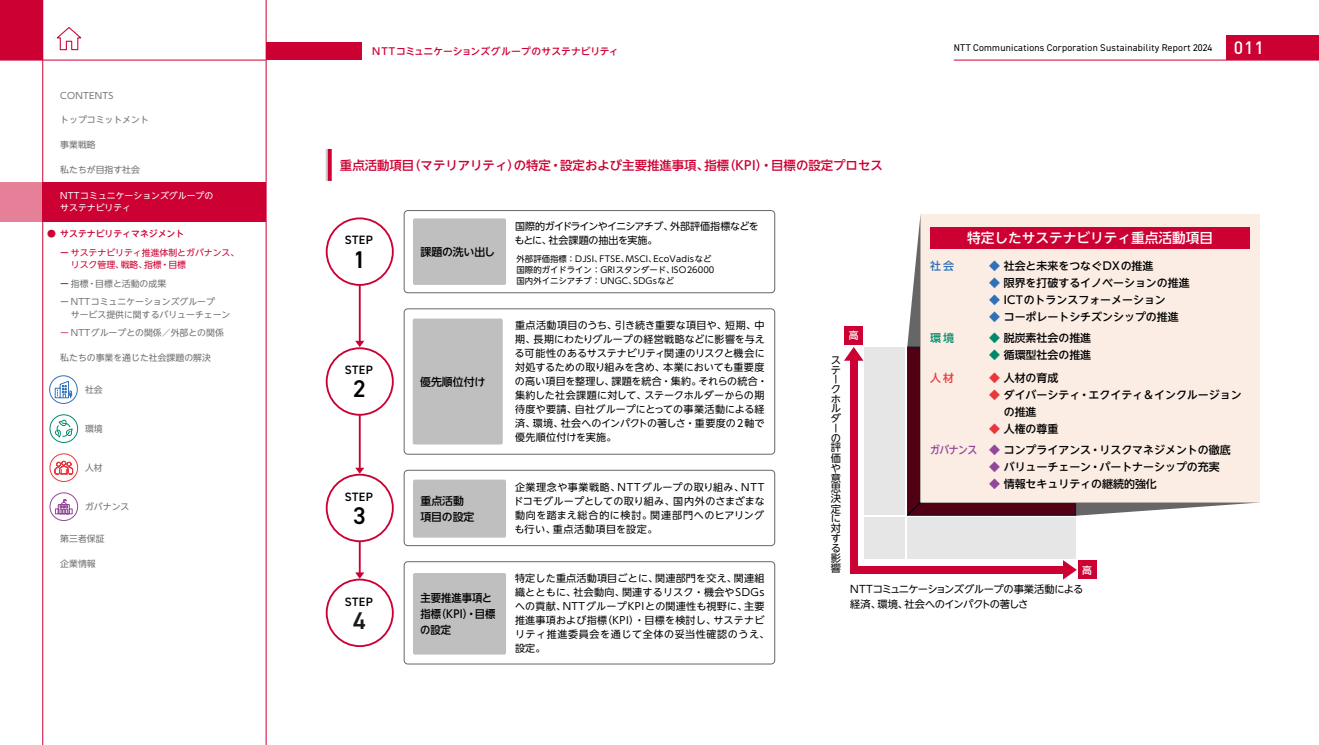
<style>
.page{position:relative;width:1319px;height:745px;background:#fff}
.page>*{position:absolute;margin:0;border:0;box-sizing:border-box;transform-origin:0 0}
.t1{font:600 24.12px "DIN2014";color:#000}
.t2{font:600 24.12px "DIN2014";color:#1a1a1a}
.t3{font:500 13.62px "UD Shin Go NT Pro";color:#fff}
.t4{font:500 12.38px "UD Shin Go NT Pro";color:#c03}
.t5{font:600 12.12px "DIN2014";letter-spacing:.03em;color:#000}
.t6{font:500 10.88px/17px "UD Shin Go NT Pro";color:#000}
.t7{font:500 10.88px/15.5px "UD Shin Go NT Pro";color:#000;scale:.95 1}
.t8{font:500 10.88px "UD Shin Go NT Pro";letter-spacing:-.05em;color:#924898;scale:.9 1}
.t9{font:500 10.88px "UD Shin Go NT Pro";color:#3071b9}
.t10{font:500 10.88px "UD Shin Go NT Pro";color:#008a6c}
.t11{font:500 10.88px "UD Shin Go NT Pro";color:#e8383d}
.t12{font:10.25px/9.9px "UD Shin Go NT Pro";letter-spacing:-.045em;color:#000}
.t13{font:10px/14px "UD Shin Go NT Pro";letter-spacing:.02em;color:#000}
.t14{font:10px/14px "UD Shin Go NT Pro";letter-spacing:-.06em;color:#000}
.t15{font:9.75px "DIN2014";letter-spacing:.03em;color:#000}
.t16{font:500 9.75px "UD Shin Go NT Pro";letter-spacing:.01em;color:#c03}
.t17{font:500 9.75px "UD Shin Go NT Pro";color:#fff}
.t18{font:8.88px/18.6px "UD Shin Go NT Pro";color:#727171}
.t19{font:8.88px/18.6px "UD Shin Go NT Pro";color:#c03}
.t20{font:8.88px/12.4px "UD Shin Go NT Pro";color:#fff}
.t21{font:8.88px "UD Shin Go NT Pro";letter-spacing:.03em;color:#727171}
.t22{font:8.38px/11.1px "UD Shin Go NT Pro";color:#000}
.s1{font-weight:500}
.s2{color:#c03}
.s3{font-weight:500;color:#c03}
.s4{font-weight:500;color:#db4d70}
.s5{font-family:"DIN";font-weight:500;font-size:17.75px;color:#fff}
.s6{color:#3071b9}
.s7{color:#008a6c}
.s8{color:#e8383d}
.s9{color:#924898}
</style>
<div class="page">
<div style="left:1077px;top:560px;width:18px;height:18px;background:#c03"></div>
<svg style="left:1062px;top:560px;width:14px;height:19px"></svg>
<div style="left:864px;top:346px;width:211px;height:212px;background:#e6e6e6"></div>
<div style="left:844px;top:326px;width:18px;height:18px;background:#c03"></div>
<div style="left:850px;top:357px;width:7px;height:216px;background:#c03"></div>
<svg style="left:844px;top:347px;width:19px;height:13px"></svg>
<div style="left:850px;top:566px;width:212px;height:7px;background:#c03"></div>
<hr style="left:863px;top:515px;width:213px;height:2px;background:#fff">
<hr style="left:905px;top:346px;width:2px;height:213px;background:#fff">
<div style="left:404px;top:210px;width:371px;height:83px;border:1px solid #666;border-radius:4px"></div>
<div style="left:413px;top:218px;width:93px;height:67px;background:#bfbfbf;border-radius:2px"></div>
<div style="left:404px;top:308px;width:371px;height:146px;border:1px solid #666;border-radius:4px"></div>
<div style="left:412px;top:318px;width:90px;height:126px;background:#bfbfbf;border-radius:2px"></div>
<div style="left:404px;top:469px;width:371px;height:76px;border:1px solid #666;border-radius:4px"></div>
<div style="left:413px;top:479px;width:93px;height:58px;background:#bfbfbf;border-radius:2px"></div>
<div style="left:404px;top:561px;width:371px;height:102px;border:1px solid #666;border-radius:4px"></div>
<div style="left:413px;top:572px;width:93px;height:82px;background:#bfbfbf;border-radius:2px"></div>
<div style="left:326px;top:347px;width:67px;height:68px;border:2px solid #c03;border-radius:50%"></div>
<div style="left:326px;top:473px;width:67px;height:68px;border:2px solid #c03;border-radius:50%"></div>
<div style="left:326px;top:578px;width:67px;height:68px;border:2px solid #c03;border-radius:50%"></div>
<div style="left:326px;top:217px;width:67px;height:69px;border:2px solid #c03;border-radius:50%"></div>
<svg style="left:355px;top:340px;width:9px;height:7px"></svg>
<hr style="left:359px;top:284px;width:1px;height:57px;background:#c03">
<svg style="left:355px;top:467px;width:9px;height:6px"></svg>
<hr style="left:359px;top:414px;width:1px;height:55px;background:#c03">
<svg style="left:355px;top:572px;width:9px;height:6px"></svg>
<hr style="left:359px;top:540px;width:1px;height:33px;background:#c03">
<svg style="left:907px;top:214px;width:352px;height:301px;background:#eed1ce"></svg>
<div style="left:327px;top:149px;width:5px;height:32px;background:#c03"></div>
<hr style="left:326px;top:149px;width:1px;height:32px;background:#c9caca">
<hr style="left:953px;top:60px;width:365px;height:1px;background:#c03">
<div style="left:1226px;top:35px;width:92px;height:25px;background:#c03"></div>
<svg style="left:56px;top:27px;width:26px;height:24px"></svg>
<svg style="left:50px;top:414px;width:28px;height:28px"></svg>
<div style="left:50px;top:414px;width:28px;height:28px;border:1px solid #008a6c;border-radius:50%"></div>
<svg style="left:55px;top:418px;width:19px;height:20px"></svg>
<svg style="left:50px;top:453px;width:28px;height:28px"></svg>
<div style="left:50px;top:453px;width:28px;height:28px;border:1px solid #e8383d;border-radius:50%"></div>
<svg style="left:54px;top:460px;width:19px;height:14px"></svg>
<svg style="left:50px;top:492px;width:28px;height:28px"></svg>
<div style="left:50px;top:492px;width:28px;height:28px;border:1px solid #924898;border-radius:50%"></div>
<svg style="left:55px;top:498px;width:18px;height:16px"></svg>
<svg style="left:50px;top:375px;width:27px;height:28px"></svg>
<div style="left:49px;top:375px;width:29px;height:28px;border:1px solid #3071b9;border-radius:50%"></div>
<svg style="left:54px;top:380px;width:18px;height:18px"></svg>
<div style="left:0;top:182px;width:43px;height:39px;background:#e68099"></div>
<div style="left:43px;top:182px;width:223px;height:39px;background:#c03"></div>
<hr style="left:43px;top:0;width:1px;height:744px;background:#c03">
<hr style="left:0;top:60px;width:266px;height:1px;background:#c03">
<div style="left:0;top:0;width:43px;height:60px;background:#c03"></div>
<hr style="left:266px;top:0;width:1px;height:744px;background:#c03">
<div style="left:266px;top:43px;width:95px;height:17px;background:#c03"></div>
<p class="t21" style="left:60px;top:88px;width:55px">CONTENTS</p>
<p class="t18" style="left:60px;top:110px;width:90px">トップコミットメント</p>
<p class="t18" style="left:60px;top:135px;width:37px">事業戦略</p>
<p class="t18" style="left:60px;top:160px;width:81px">私たちが目指す社会</p>
<p class="t20" style="left:60px;top:189px;width:154px">NTTコミュニケーションズグループのサステナビリティ</p>
<p class="t19" style="left:60px;top:224px;width:180px;text-indent:-13px">● <span class="s1">サステナビリティマネジメント<br>ー</span>サステナビリティ推進体制とガバナンス、</p>
<p class="t18" style="left:60px;top:255px;width:156px;text-indent:11px"><span class="s2">リスク管理、戦略、指標・目標<br></span><span class="s3">ー</span>指標・目標と活動の成果<br><span class="s4">ー</span> NTTコミュニケーションズグループ</p>
<p class="t18" style="left:60px;top:304px;width:172px;text-indent:11px">サービス提供に関するバリューチェーン<span class="s4">ー</span> NTTグループとの関係／外部との関係</p>
<p class="t18" style="left:60px;top:348px;width:152px">私たちの事業を通じた社会課題の解決</p>
<p class="t18" style="left:85px;top:380px;width:19px">社会</p>
<p class="t18" style="left:85px;top:419px;width:19px">環境</p>
<p class="t18" style="left:85px;top:458px;width:19px">人材</p>
<p class="t18" style="left:85px;top:496px;width:46px">ガバナンス</p>
<p class="t18" style="left:60px;top:528px;width:46px">第三者保証</p>
<p class="t18" style="left:60px;top:553px;width:37px">企業情報</p>
<p class="t16" style="left:372px;top:43px;width:248px">NTTコミュニケーションズグループのサステナビリティ</p>
<p class="t4" style="left:340px;top:155px;width:544px">重点活動項目（マテリアリティ）の特定・設定および主要推進事項、指標（KPI）・目標の設定プロセス</p>
<p class="t15" style="left:953px;top:42px;width:312px">NTT Communications Corporation Sustainability Report 2024 <span class="s5">011</span></p>
<p class="t5" style="left:345px;top:232px;width:29px">STEP</p>
<h1 class="t1" style="left:353px;top:243px;width:14px">1</h1>
<p class="t5" style="left:345px;top:362px;width:29px">STEP</p>
<h1 class="t1" style="left:353px;top:373px;width:14px">2</h1>
<p class="t5" style="left:345px;top:488px;width:29px">STEP</p>
<h1 class="t1" style="left:353px;top:499px;width:14px">3</h1>
<p class="t5" style="left:345px;top:593px;width:29px">STEP</p>
<h1 class="t2" style="left:353px;top:604px;width:14px">4</h1>
<p class="t6" style="left:420px;top:243px;width:76px">課題の洗い出し</p>
<p class="t6" style="left:420px;top:372px;width:67px">優先順位付け</p>
<p class="t6" style="left:420px;top:492px;width:56px;line-height:15.5px">重点活動項目の設定</p>
<p class="t7" style="left:420px;top:589px;width:80px">主要推進事項と指標（KPI）・目標の設定</p>
<p class="t14" style="left:514px;top:218px;width:246px">国際的ガイドラインやイニシアチブ、外部評価指標などをもとに、社会課題の抽出を実施。</p>
<p class="t22" style="left:516px;top:252px;width:199px">外部評価指標：DJSI、FTSE、MSCI、EcoVadisなど国際的ガイドライン：GRIスタンダード、ISO26000国内外イニシアチブ：UNGC、SDGsなど</p>
<p class="t13" style="left:514px;top:318px;width:254px">重点活動項目のうち、引き続き重要な項目や、短期、中期、長期にわたりグループの経営戦略などに影響を与える可能性のあるサステナビリティ関連のリスクと機会に対処するための取り組みを含め、本業においても重要度の高い項目を整理し、課題を統合・集約。それらの統合・集約した社会課題に対して、ステークホルダーからの期待度や要請、自社グループにとっての事業活動による経済、環境、社会へのインパクトの著しさ・重要度の2軸で優先順位付けを実施。</p>
<p class="t13" style="left:513px;top:479px;width:253px;text-align:justify">企業理念や事業戦略、NTTグループの取り組み、NTTドコモグループとしての取り組み、国内外のさまざまな動向を踏まえ総合的に検討。関連部門へのヒアリングも行い、重点活動項目を設定。</p>
<p class="t13" style="left:515px;top:570px;width:256px">特定した重点活動項目ごとに、関連部門を交え、関連組織とともに、社会動向、関連するリスク・機会やSDGsへの貢献、NTTグループKPIとの関連性も視野に、主要推進事項および指標（KPI）・目標を検討し、サステナビリティ推進委員会を通じて全体の妥当性確認のうえ、設定。</p>
<p class="t17" style="left:848px;top:327px;width:11px">高</p>
<p class="t12" style="left:830px;top:355px;width:12px">ステークホルダーの評価や意思決定に対する影響</p>
<p class="t9" style="left:930px;top:257px;width:25px">社会</p>
<p class="t10" style="left:930px;top:329px;width:25px">環境</p>
<p class="t11" style="left:930px;top:368px;width:25px">人材</p>
<h2 class="t3" style="left:967px;top:226px;width:247px">特定したサステナビリティ重点活動項目</h2>
<p class="t6" style="left:988px;top:257px;width:166px"><span class="s6">◆</span> 社会と未来をつなぐDXの推進</p>
<p class="t6" style="left:988px;top:274px;width:202px"><span class="s6">◆</span> 限界を打破するイノベーションの推進</p>
<p class="t6" style="left:988px;top:291px;width:178px"><span class="s6">◆</span> ICTのトランスフォーメーション</p>
<p class="t6" style="left:988px;top:308px;width:191px"><span class="s6">◆</span> コーポレートシチズンシップの推進</p>
<p class="t6" style="left:988px;top:329px;width:104px"><span class="s7">◆</span> 脱炭素社会の推進</p>
<p class="t6" style="left:988px;top:346px;width:104px"><span class="s7">◆</span> 循環型社会の推進</p>
<p class="t6" style="left:988px;top:368px;width:71px"><span class="s8">◆</span> 人材の育成</p>
<p class="t6" style="left:1003px;top:385px;width:239px;text-indent:-15px"><span class="s8">◆</span> ダイバーシティ・エクイティ＆インクルージョンの推進</p>
<p class="t6" style="left:988px;top:419px;width:71px"><span class="s8">◆</span> 人権の尊重</p>
<p class="t8" style="left:930px;top:440px;width:54px">ガバナンス</p>
<p class="t6" style="left:988px;top:440px;width:243px"><span class="s9">◆</span> コンプライアンス・リスクマネジメントの徹底</p>
<p class="t6" style="left:988px;top:457px;width:232px"><span class="s9">◆</span> バリューチェーン・パートナーシップの充実</p>
<p class="t6" style="left:988px;top:474px;width:169px"><span class="s9">◆</span> 情報セキュリティの継続的強化</p>
<p class="t17" style="left:1082px;top:561px;width:11px">高</p>
<p class="t12" style="left:850px;top:580px;width:235px;line-height:15.1px">NTTコミュニケーションズグループの事業活動による経済、環境、社会へのインパクトの著しさ</p>
</div>
